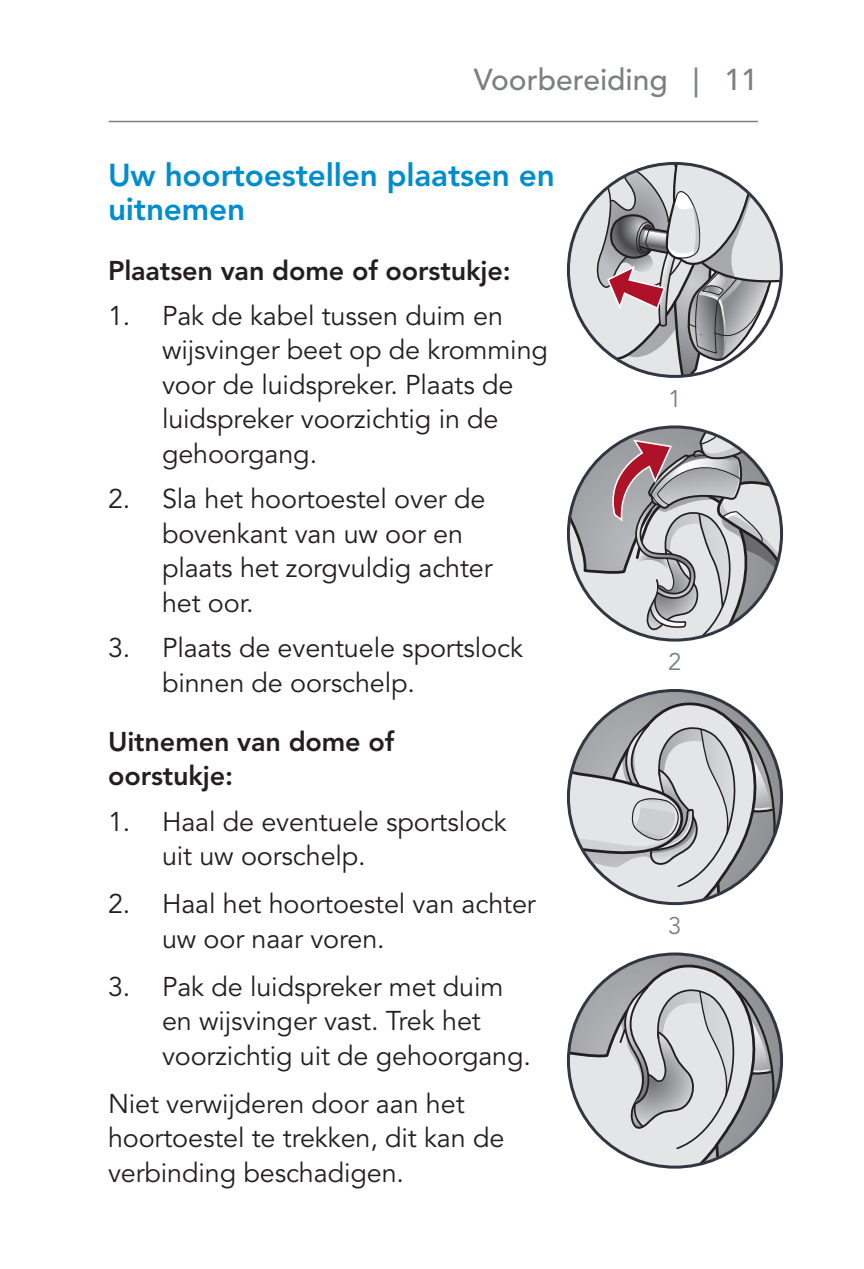
<style>
.page{position:relative;width:864px;height:1269px;background:#fff}
.page>*{position:absolute;margin:0;border:0;box-sizing:border-box;transform-origin:0 0}
.t1{font:800 31.5px/34.5px "Avenir LT Std";letter-spacing:-.005em;color:#008dce}
.t2{font:30px "Avenir LT SLI Std Medium";color:#7b8080}
.t3{font:27px/34.5px "Avenir LT SLI Std Book";letter-spacing:-.005em;color:#231f20}
.t4{font:800 27px/34.5px "Avenir LT Std";letter-spacing:-.005em;color:#231f20}
.t5{font:24px "Avenir LT SLI Std Book";color:#7b8080}
</style>
<div class="page">
<hr style="left:109px;top:121px;width:649px;height:1px;background:#7b8080">
<svg style="left:568px;top:163px;width:213px;height:213px"></svg>
<svg style="left:568px;top:428px;width:214px;height:211px"></svg>
<svg style="left:568px;top:690px;width:214px;height:214px"></svg>
<svg style="left:568px;top:954px;width:214px;height:212px"></svg>
<p class="t2" style="left:474px;top:63px;width:286px">Voorbereiding | 11</p>
<p class="t1" style="left:108px;top:158px;width:448px">Uw hoortoestellen plaatsen en uitnemen</p>
<p class="t4" style="left:108px;top:253px;width:404px">Plaatsen van dome of oorstukje:</p>
<p class="t3" style="left:162px;top:299px;width:388px;text-indent:-54px">1. Pak de kabel tussen duim en wijsvinger beet op de kromming voor de luidspreker. Plaats de luidspreker voorzichtig in de gehoorgang.</p>
<p class="t3" style="left:162px;top:483px;width:332px;text-indent:-54px">2. Sla het hoortoestel over de bovenkant van uw oor en plaats het zorgvuldig achter het oor.</p>
<p class="t3" style="left:162px;top:631px;width:363px;text-indent:-54px">3. Plaats de eventuele sportslock binnen de oorschelp.</p>
<p class="t4" style="left:108px;top:724px;width:288px">Uitnemen van dome of oorstukje:</p>
<p class="t3" style="left:162px;top:805px;width:346px;text-indent:-54px">1. Haal de eventuele sportslock uit uw oorschelp.</p>
<p class="t3" style="left:162px;top:888px;width:375px;text-indent:-54px">2. Haal het hoortoestel van achter uw oor naar voren.</p>
<p class="t3" style="left:162px;top:970px;width:366px;text-indent:-54px">3. Pak de luidspreker met duim en wijsvinger vast. Trek het voorzichtig uit de gehoorgang.</p>
<p class="t3" style="left:108px;top:1087px;width:398px">Niet verwijderen door aan het hoortoestel te trekken, dit kan de verbinding beschadigen.</p>
<p class="t5" style="left:668px;top:385px;width:15px">1</p>
<p class="t5" style="left:668px;top:648px;width:15px">2</p>
<p class="t5" style="left:668px;top:912px;width:15px">3</p>
</div>
